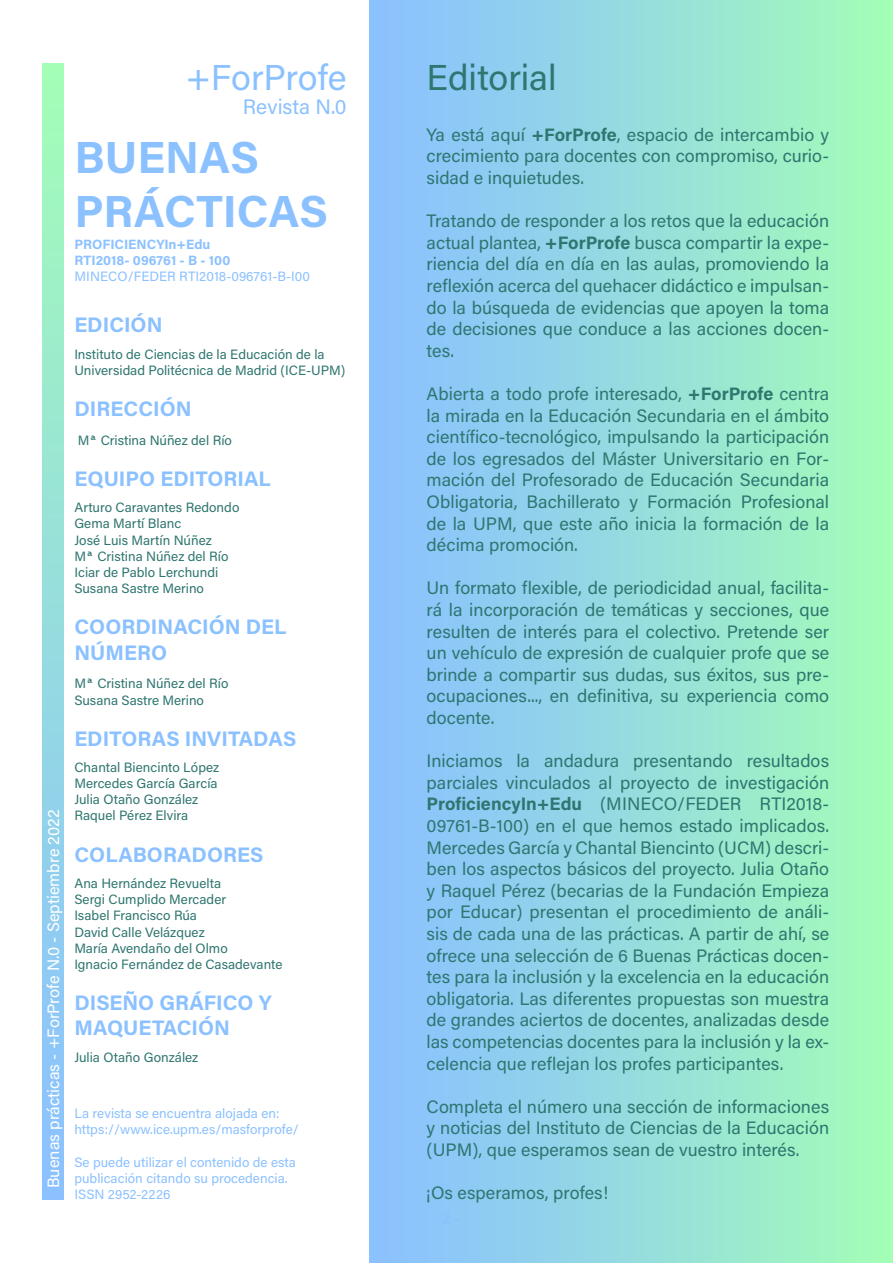
<style>
.page{position:relative;width:893px;height:1263px;background:#fff}
.page>*{position:absolute;margin:0;border:0;box-sizing:border-box;transform-origin:0 0}
.t1{font:45px/54px "Acumin Variable Concept";letter-spacing:.045em;color:#8bc1ff}
.t2{font:36px "Acumin Variable Concept";letter-spacing:.02em;color:#2f7670}
.t3{font:36px "Acumin Variable Concept";letter-spacing:.02em;color:#8bc1ff}
.t4{font:21px/25.2px "Acumin Variable Concept";letter-spacing:.03em;color:#8bc1ff}
.t5{font:18px/21.6px "Acumin Variable Concept";letter-spacing:.02em;color:#2f7670;text-align:justify}
.t6{font:16.5px "Acumin Variable Concept";letter-spacing:.02em;color:#fff}
.t7{font:13.5px/16.2px "Acumin Variable Concept";letter-spacing:.02em;color:#2f7670}
.t8{font:13.5px/16.2px "Acumin Variable Concept";letter-spacing:.025em;color:#8bc1ff}
.s1{font-family:"Cascadia Code"}
</style>
<div class="page">
<div style="left:43px;top:64px;width:21px;height:1135px;background:linear-gradient(to bottom,#a3fdb8,#8abeff)"></div>
<div style="left:370px;top:0;width:523px;height:1263px;background:linear-gradient(to right,#8abeff,#a3fcb8)"></div>
<h2 class="t3" style="left:186px;top:53px;width:162px">+ForProfe</h2>
<p class="t4" style="left:243px;top:94px;width:105px">Revista N.0</p>
<h1 class="t1" style="left:74px;top:129px;width:253px">BUENAS<br>PRÁCTICAS</h1>
<p class="t8" style="left:74px;top:235px;width:237px">PROFICIENCYIn+Edu<br>RTI2018- 096761 - B - 100<br>MINECO/FEDER RTI2018-096761-B-I00</p>
<p class="t6" style="left:42px;top:1188px;width:380px;rotate:-90deg">Buenas prácticas - +ForProfe N.0 - Septiembre 2022</p>
<p class="t4" style="left:74px;top:312px;width:89px">EDICIÓN</p>
<p class="t7" style="left:74px;top:345px;width:272px">Instituto de Ciencias de la Educación de la<br>Universidad Politécnica de Madrid (ICE-UPM)</p>
<p class="t4" style="left:74px;top:395px;width:118px">DIRECCIÓN</p>
<p class="t7" style="left:78px;top:431px;width:155px">M<span class="s1">ª</span> Cristina Núñez del Río</p>
<p class="t4" style="left:74px;top:465px;width:197px">EQUIPO EDITORIAL</p>
<p class="t7" style="left:74px;top:499px;width:166px">Arturo Caravantes Redondo<br>Gema Martí Blanc<br>José Luis Martín Núñez<br>M<span class="s1">ª</span> Cristina Núñez del Río<br>Iciar de Pablo Lerchundi<br>Susana Sastre Merino</p>
<p class="t4" style="left:74px;top:614px;width:213px">COORDINACIÓN DEL<br>NÚMERO</p>
<p class="t7" style="left:74px;top:675px;width:155px">M<span class="s1">ª</span> Cristina Núñez del Río<br>Susana Sastre Merino</p>
<p class="t4" style="left:74px;top:725px;width:222px">EDITORAS INVITADAS</p>
<p class="t7" style="left:74px;top:758px;width:146px">Chantal Biencinto López<br>Mercedes García García<br>Julia Otaño González<br>Raquel Pérez Elvira</p>
<p class="t4" style="left:74px;top:841px;width:190px">COLABORADORES</p>
<p class="t7" style="left:74px;top:875px;width:209px">Ana Hernández Revuelta<br>Sergi Cumplido Mercader<br>Isabel Francisco Rúa<br>David Calle Velázquez<br>María Avendaño del Olmo<br>Ignacio Fernández de Casadevante</p>
<p class="t4" style="left:74px;top:989px;width:198px">DISEÑO GRÁFICO Y<br>MAQUETACIÓN</p>
<p class="t7" style="left:74px;top:1048px;width:125px">Julia Otaño González</p>
<p class="t8" style="left:74px;top:1105px;width:226px">La revista se encuentra alojada en: https://www.ice.upm.es/masforprofe/</p>
<p class="t8" style="left:74px;top:1153px;width:223px">Se puede utilizar el contenido de esta publicación citando su procedencia.<br>ISSN 2952-2226</p>
<h2 class="t2" style="left:427px;top:53px;width:131px">Editorial</h2>
<p class="t5" style="left:427px;top:123px;width:404px">Ya está aquí +ForProfe, espacio de intercambio y crecimiento para docentes con compromiso, curio&shy;sidad e inquietudes.</p>
<p class="t5" style="left:427px;top:209px;width:404px">Tratando de responder a los retos que la educación actual plantea, +ForProfe busca compartir la expe&shy;riencia del día en día en las aulas, promoviendo la reflexión acerca del quehacer didáctico e impulsan&shy;do la búsqueda de evidencias que apoyen la toma de decisiones que conduce a las acciones docen&shy;tes.</p>
<p class="t5" style="left:427px;top:382px;width:404px">Abierta a todo profe interesado, +ForProfe centra la mirada en la Educación Secundaria en el ámbito científico-tecnológico, impulsando la participación de los egresados del Máster Universitario en For&shy;mación del Profesorado de Educación Secundaria Obligatoria, Bachillerato y Formación Profesional de la UPM, que este año inicia la formación de la décima promoción.</p>
<p class="t5" style="left:427px;top:577px;width:404px">Un formato flexible, de periodicidad anual, facilita&shy;rá la incorporación de temáticas y secciones, que resulten de interés para el colectivo. Pretende ser un vehículo de expresión de cualquier profe que se brinde a compartir sus dudas, sus éxitos, sus pre&shy;ocupaciones..., en definitiva, su experiencia como docente.</p>
<p class="t5" style="left:427px;top:749px;width:404px">Iniciamos la andadura presentando resultados parciales vinculados al proyecto de investigación ProficiencyIn+Edu (MINECO/FEDER RTI2018- 09761-B-100) en el que hemos estado implicados.<br>Mercedes García y Chantal Biencinto (UCM) descri&shy;ben los aspectos básicos del proyecto. Julia Otaño y Raquel Pérez (becarias de la Fundación Empieza por Educar) presentan el procedimiento de análi&shy;sis de cada una de las prácticas. A partir de ahí, se ofrece una selección de 6 Buenas Prácticas docen&shy;tes para la inclusión y la excelencia en la educación obligatoria. Las diferentes propuestas son muestra de grandes aciertos de docentes, analizadas desde las competencias docentes para la inclusión y la ex&shy;celencia que reflejan los profes participantes.</p>
<p class="t5" style="left:427px;top:1095px;width:404px">Completa el número una sección de informaciones y noticias del Instituto de Ciencias de la Educación (UPM), que esperamos sean de vuestro interés.</p>
<p class="t5" style="left:427px;top:1181px;width:183px">¡Os esperamos, profes!</p>
</div>
